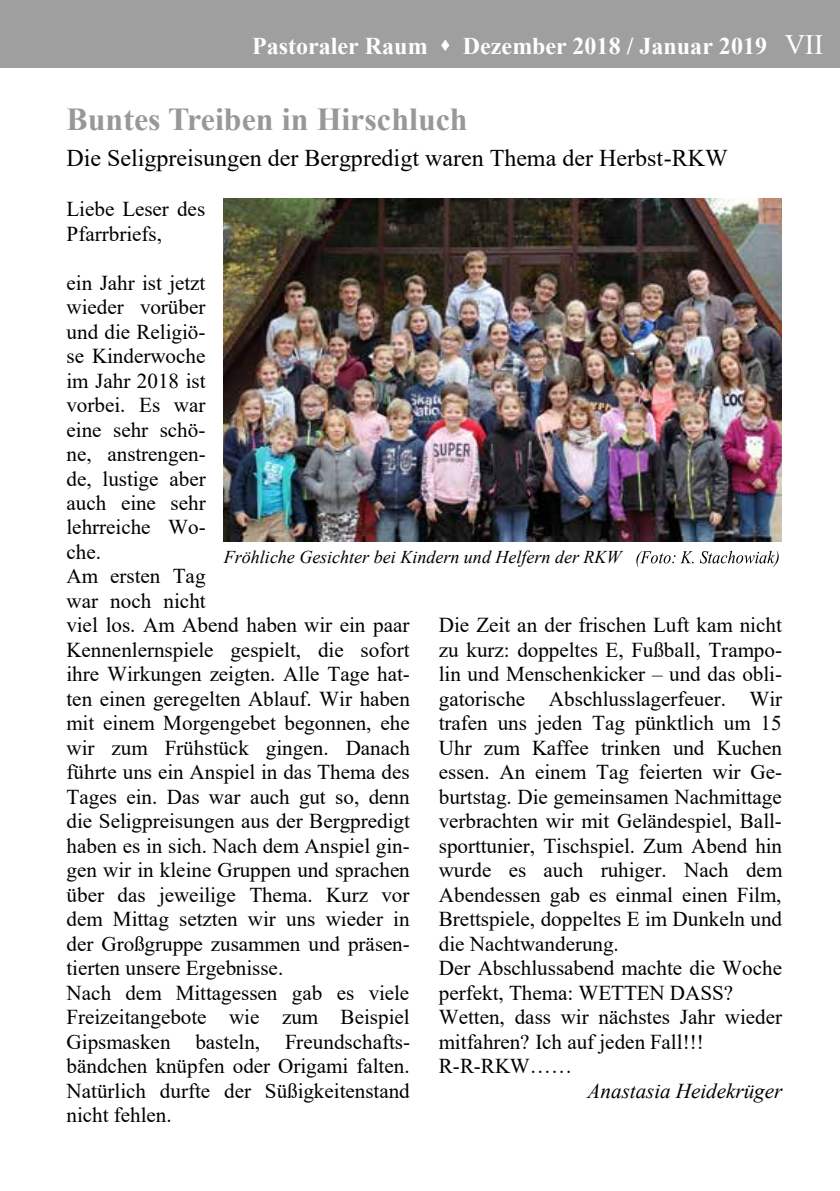
<style>
.page{position:relative;width:840px;height:1191px;background:#fff}
.page>*{position:absolute;margin:0;border:0;box-sizing:border-box;transform-origin:0 0}
.t1{font:700 32px "Times New Roman";color:#989898}
.t2{font:24px "Times New Roman";color:#000}
.t3{font:700 24px "Times New Roman";color:#fff}
.t4{font:21.2px/24.4px "Times New Roman";color:#000}
.t5{font:italic 21.2px "Times New Roman";color:#000}
.t6{font:italic 18px "Times New Roman";color:#000}
.s1{font-weight:400;font-size:28px}
</style>
<div class="page">
<div style="left:0;top:0;width:839px;height:68px;background:#9f9f9f"></div>
<svg style="left:441px;top:39px;width:8px;height:12px"></svg>
<svg style="left:636px;top:550px;width:142px;height:17px"></svg>
<img style="left:224px;top:198px;width:557px;height:343px">
<p class="t3" style="left:252px;top:29px;width:572px">Pastoraler Raum ⬧ Dezember 2018 / Januar 2019 <span class="s1">VII</span></p>
<h1 class="t1" style="left:66px;top:97px;width:402px">Buntes Treiben in Hirschluch</h1>
<p class="t2" style="left:66px;top:141px;width:662px">Die Seligpreisungen der Bergpredigt waren Thema der Herbst-RKW</p>
<p class="t4" style="left:66px;top:196px;width:140px">Liebe Leser des<br>Pfarrbriefs,</p>
<p class="t4" style="left:66px;top:270px;width:345px">ein Jahr ist jetzt<br>wieder vorüber<br>und die Religiö-<br>se Kinderwoche<br>im Jahr 2018 ist<br>vorbei. Es war<br>eine sehr schö-<br>ne, anstrengen-<br>de, lustige aber<br>auch eine sehr<br>lehrreiche Wo-<br>che.<br>Am ersten Tag<br>war noch nicht<br>viel los. Am Abend haben wir ein paar<br>Kennenlernspiele gespielt, die sofort ihre Wirkungen zeigten. Alle Tage hat&shy;ten einen geregelten Ablauf. Wir haben mit einem Morgengebet begonnen, ehe wir zum Frühstück gingen. Danach führte uns ein Anspiel in das Thema des<br>Tages ein. Das war auch gut so, denn die Seligpreisungen aus der Bergpredigt haben es in sich. Nach dem Anspiel gin&shy;gen wir in kleine Gruppen und sprachen über das jeweilige Thema. Kurz vor dem Mittag setzten wir uns wieder in der Großgruppe zusammen und präsen&shy;tierten unsere Ergebnisse.<br>Nach dem Mittagessen gab es viele<br>Freizeitangebote wie zum Beispiel<br>Gipsmasken basteln, Freundschafts&shy;bändchen knüpfen oder Origami falten.<br>Natürlich durfte der Süßigkeitenstand nicht fehlen.</p>
<p class="t6" style="left:223px;top:545px;width:399px">Fröhliche Gesichter bei Kindern und Helfern der RKW</p>
<p class="t4" style="left:438px;top:612px;width:345px">Die Zeit an der frischen Luft kam nicht zu kurz: doppeltes E, Fußball, Trampo&shy;lin und Menschenkicker – und das obli&shy;gatorische Abschlusslagerfeuer. Wir trafen uns jeden Tag pünktlich um 15<br>Uhr zum Kaffee trinken und Kuchen essen. An einem Tag feierten wir Ge&shy;burtstag. Die gemeinsamen Nachmittage verbrachten wir mit Geländespiel, Ball&shy;sporttunier, Tischspiel. Zum Abend hin wurde es auch ruhiger. Nach dem Abendessen gab es einmal einen Film, Brettspiele, doppeltes E im Dunkeln und die Nachtwanderung.<br>Der Abschlussabend machte die Woche perfekt, Thema: WETTEN DASS?<br>Wetten, dass wir nächstes Jahr wieder mitfahren? Ich auf jeden Fall!!!<br>R-R-RKW……</p>
<p class="t5" style="left:587px;top:1075px;width:196px">Anastasia Heidekrüger</p>
</div>
